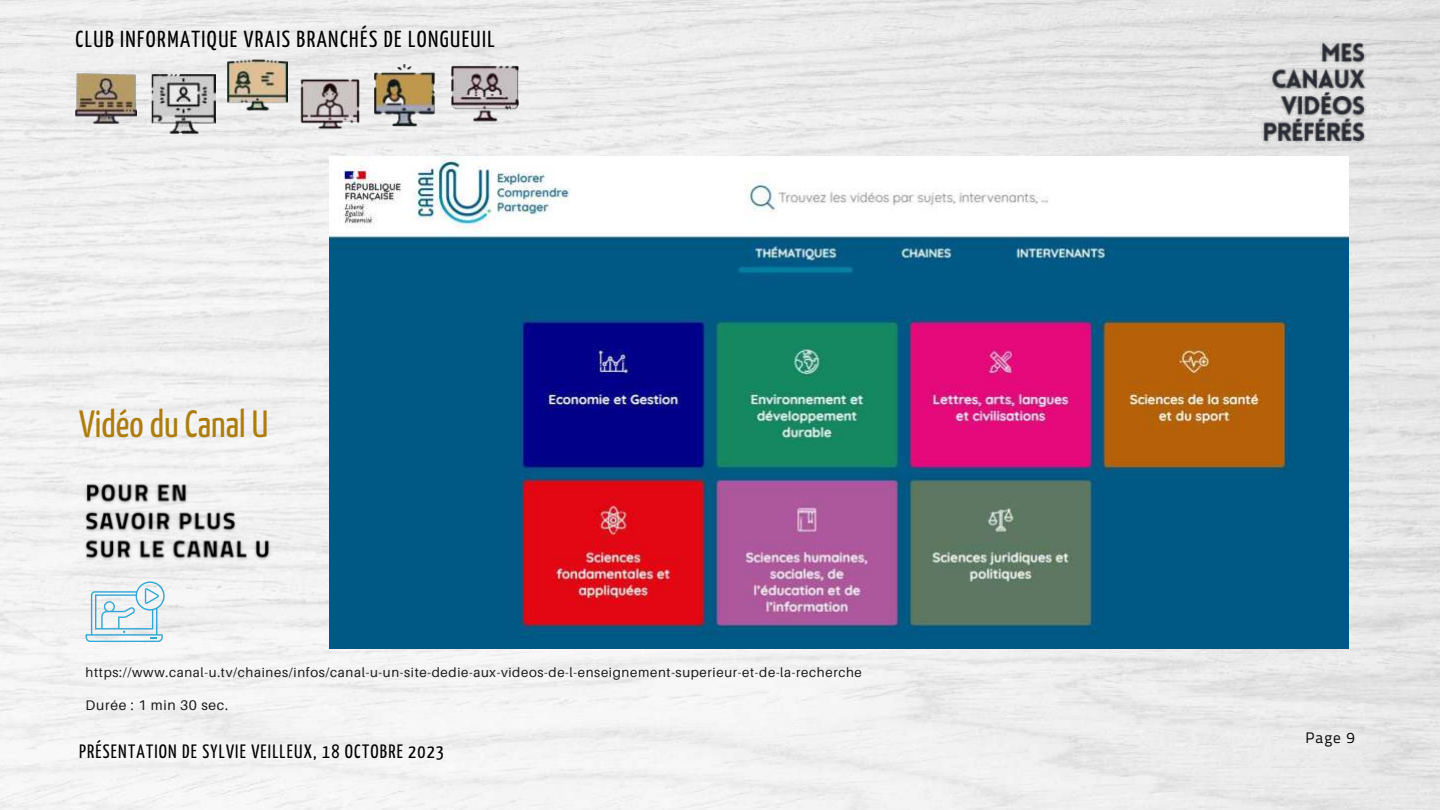
<style>
.page{position:relative;width:1440px;height:810px;background:#fff}
.page>*{position:absolute;margin:0;border:0;box-sizing:border-box;transform-origin:0 0}
.t1{font:37.8px "Yanone Kaffeesatz";color:#ad7e0e}
.t2{font:23.1px "Yanone Kaffeesatz";letter-spacing:.06em;color:#000}
.t3{font:19.2px "Yanone Kaffeesatz";letter-spacing:.06em;color:#000}
.t4{font:15.3px "Titillium Web";color:#000}
.t5{font:14px "Aileron";letter-spacing:.05em;color:#191919}
.t6{font:13.3px "Aileron";letter-spacing:.05em;color:#191919}
</style>
<div class="page">
<img style="left:0;top:0;width:1440px;height:810px">
<img style="left:329px;top:157px;width:1020px;height:491px">
<svg style="left:86px;top:582px;width:79px;height:60px"></svg>
<img style="left:80px;top:475px;width:195px;height:91px">
<img style="left:152px;top:73px;width:63px;height:61px">
<img style="left:450px;top:59px;width:69px;height:68px">
<img style="left:228px;top:56px;width:59px;height:57px">
<img style="left:372px;top:62px;width:63px;height:65px">
<img style="left:76px;top:69px;width:60px;height:59px">
<img style="left:300px;top:75px;width:59px;height:59px">
<img style="left:1259px;top:39px;width:112px;height:109px">
<h2 class="t2" style="left:76px;top:22px;width:421px">CLUB INFORMATIQUE VRAIS BRANCHÉS DE LONGUEUIL</h2>
<h1 class="t1" style="left:79px;top:397px;width:191px">Vidéo du Canal U</h1>
<p class="t6" style="left:86px;top:665px;width:778px">https://www.canal-u.tv/chaines/infos/canal-u-un-site-dedie-aux-videos-de-l-enseignement-superieur-et-de-la-recherche</p>
<p class="t5" style="left:86px;top:697px;width:144px">Durée : 1 min 30 sec.</p>
<h3 class="t3" style="left:79px;top:737px;width:366px">PRÉSENTATION DE SYLVIE VEILLEUX, 18 OCTOBRE 2023</h3>
<p class="t4" style="left:1306px;top:727px;width:51px">Page 9</p>
</div>
